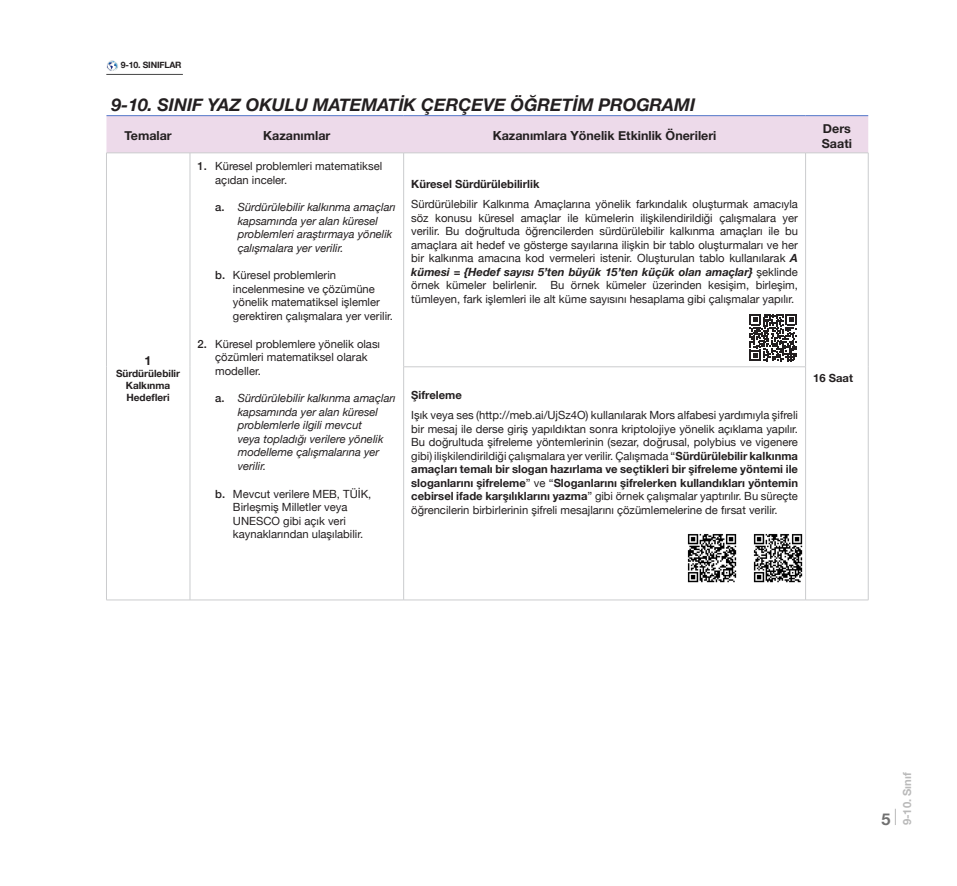
<style>
.page{position:relative;width:957px;height:886px;background:#fff}
.page>*{position:absolute;margin:0;border:0;box-sizing:border-box;transform-origin:0 0}
.t1{font:italic 700 17.5px "Helvetica Neue";color:#231f20}
.t2{font:700 16.25px "Helvetica Neue";color:#707070}
.t3{font:700 12.5px/15px "Helvetica Neue";color:#231f20}
.t4{font:11.25px/13.5px "Helvetica Neue";color:#231f20}
.t5{font:italic 11.25px/13.5px "Helvetica Neue";color:#231f20}
.t6{font:700 11.25px "Helvetica Neue";color:#231f20}
.t7{font:700 11.25px "Helvetica Neue";color:#bababa}
.t8{font:700 10px/12px "Helvetica Neue";color:#231f20;text-align:center}
.t9{font:700 8.75px "Helvetica Neue";letter-spacing:-.02em;color:#231f20}
.s1{font-weight:500}
.s2{font-weight:500;font-style:normal}
.s3{font-weight:700;font-style:italic}
.s4{font-weight:700}
</style>
<div class="page">
<svg style="left:106px;top:60px;width:12px;height:11px"></svg>
<hr style="left:106px;top:74px;width:77px;height:1px;background:#454545">
<svg style="left:895px;top:809px;width:1px;height:16px"></svg>
<div style="left:106px;top:116px;width:762px;height:37px;background:#eddaea"></div>
<hr style="left:868px;top:153px;width:1px;height:214px;background:#cbccce">
<hr style="left:868px;top:367px;width:1px;height:233px;background:#cbccce">
<hr style="left:106px;top:153px;width:84px;height:1px;background:#cbccce">
<hr style="left:106px;top:153px;width:1px;height:214px;background:#cbccce">
<hr style="left:190px;top:153px;width:214px;height:1px;background:#cbccce">
<hr style="left:106px;top:367px;width:1px;height:233px;background:#cbccce">
<hr style="left:106px;top:600px;width:84px;height:1px;background:#cbccce">
<hr style="left:190px;top:600px;width:214px;height:1px;background:#cbccce">
<hr style="left:404px;top:153px;width:401px;height:1px;background:#cbccce">
<hr style="left:805px;top:153px;width:63px;height:1px;background:#cbccce">
<hr style="left:805px;top:600px;width:63px;height:1px;background:#cbccce">
<hr style="left:404px;top:367px;width:401px;height:1px;background:#cbccce">
<hr style="left:404px;top:600px;width:401px;height:1px;background:#cbccce">
<hr style="left:189px;top:153px;width:1px;height:214px;background:#cbccce">
<hr style="left:189px;top:367px;width:1px;height:233px;background:#cbccce">
<hr style="left:403px;top:153px;width:1px;height:214px;background:#cbccce">
<hr style="left:805px;top:153px;width:1px;height:214px;background:#cbccce">
<hr style="left:403px;top:367px;width:1px;height:233px;background:#cbccce">
<hr style="left:805px;top:367px;width:1px;height:233px;background:#cbccce">
<hr style="left:106px;top:115px;width:84px;height:1px;background:#5277c9">
<hr style="left:190px;top:115px;width:214px;height:1px;background:#5277c9">
<hr style="left:404px;top:115px;width:401px;height:1px;background:#5277c9">
<hr style="left:805px;top:115px;width:63px;height:1px;background:#5277c9">
<img style="left:753px;top:534px;width:50px;height:49px">
<img style="left:687px;top:534px;width:50px;height:49px">
<svg style="left:749px;top:314px;width:48px;height:47px"></svg>
<p class="t9" style="left:121px;top:58px;width:62px">9-10. SINIFLAR</p>
<p class="t1" style="left:111px;top:91px;width:585px">9-10. SINIF YAZ OKULU MATEMATİK ÇERÇEVE ÖĞRETİM PROGRAMI</p>
<p class="t3" style="left:125px;top:129px;width:49px">Temalar</p>
<p class="t3" style="left:263px;top:129px;width:69px">Kazanımlar</p>
<p class="t3" style="left:493px;top:129px;width:225px">Kazanımlara Yönelik Etkinlik Önerileri</p>
<p class="t3" style="left:822px;top:121px;width:32px">Ders<br>Saati</p>
<p class="t3" style="left:145px;top:353px;width:8px">1</p>
<p class="t8" style="left:116px;top:367px;width:66px">Sürdürülebilir<br>Kalkınma</p>
<p class="t8" style="left:126px;top:391px;width:45px">Hedefleri</p>
<p class="t4" style="left:215px;top:160px;width:168px;text-indent:-18px"><span class="s1">1.</span> Küresel problemleri matematiksel açıdan inceler.</p>
<p class="t5" style="left:238px;top:201px;width:159px;text-indent:-22px"><span class="s2">a.</span> Sürdürülebilir kalkınma amaçları kapsamında yer alan küresel problemleri araştırmaya yönelik çalışmalara yer verilir.</p>
<p class="t4" style="left:233px;top:269px;width:162px;text-indent:-18px"><span class="s1">b.</span> Küresel problemlerin incelenmesine ve çözümüne yönelik matematiksel işlemler gerektiren çalışmalara yer verilir.</p>
<p class="t4" style="left:215px;top:338px;width:166px;text-indent:-18px"><span class="s1">2.</span> Küresel problemlere yönelik olası çözümleri matematiksel olarak modeller.</p>
<p class="t5" style="left:238px;top:392px;width:159px;text-indent:-22px"><span class="s2">a.</span> Sürdürülebilir kalkınma amaçları kapsamında yer alan küresel problemlerle ilgili mevcut<br>veya topladığı verilere yönelik modelleme çalışmalarına yer verilir.</p>
<p class="t4" style="left:233px;top:487px;width:140px;text-indent:-18px"><span class="s1">b.</span> Mevcut verilere MEB, TÜİK,<br>Birleşmiş Milletler veya<br>UNESCO gibi açık veri kaynaklarından ulaşılabilir.</p>
<p class="t6" style="left:411px;top:175px;width:130px">Küresel Sürdürülebilirlik</p>
<p class="t4" style="left:411px;top:198px;width:388px;text-align:justify">Sürdürülebilir Kalkınma Amaçlarına yönelik farkındalık oluşturmak amacıyla söz konusu küresel amaçlar ile kümelerin ilişkilendirildiği çalışmalara yer verilir. Bu doğrultuda öğrencilerden sürdürülebilir kalkınma amaçları ile bu amaçlara ait hedef ve gösterge sayılarına ilişkin bir tablo oluşturmaları ve her bir kalkınma amacına kod vermeleri istenir. Oluşturulan tablo kullanılarak <span class="s3">A kümesi = {Hedef sayısı 5’ten büyük 15’ten küçük olan amaçlar}</span> şeklinde örnek kümeler belirlenir. Bu örnek kümeler üzerinden kesişim, birleşim, tümleyen, fark işlemleri ile alt küme sayısını hesaplama gibi çalışmalar yapılır.</p>
<p class="t6" style="left:411px;top:386px;width:52px">Şifreleme</p>
<p class="t4" style="left:411px;top:409px;width:388px;text-align:justify">Işık veya ses (http://meb.ai/UjSz4O) kullanılarak Mors alfabesi yardımıyla şifreli bir mesaj ile derse giriş yapıldıktan sonra kriptolojiye yönelik açıklama yapılır.<br>Bu doğrultuda şifreleme yöntemlerinin (sezar, doğrusal, polybius ve vigenere gibi) ilişkilendirildiği çalışmalara yer verilir. Çalışmada “<span class="s4">Sürdürülebilir kalkınma amaçları temalı bir slogan hazırlama ve seçtikleri bir şifreleme yöntemi ile sloganlarını şifreleme</span>” ve “<span class="s4">Sloganlarını şifrelerken kullandıkları yöntemin cebirsel ifade karşılıklarını yazma</span>” gibi örnek çalışmalar yaptırılır. Bu süreçte öğrencilerin birbirlerinin şifreli mesajlarını çözümlemelerine de fırsat verilir.</p>
<p class="t6" style="left:813px;top:369px;width:41px">16 Saat</p>
<h2 class="t2" style="left:881px;top:806px;width:11px">5</h2>
<p class="t7" style="left:898px;top:825px;width:55px;rotate:-90deg">9-10. Sınıf</p>
</div>
